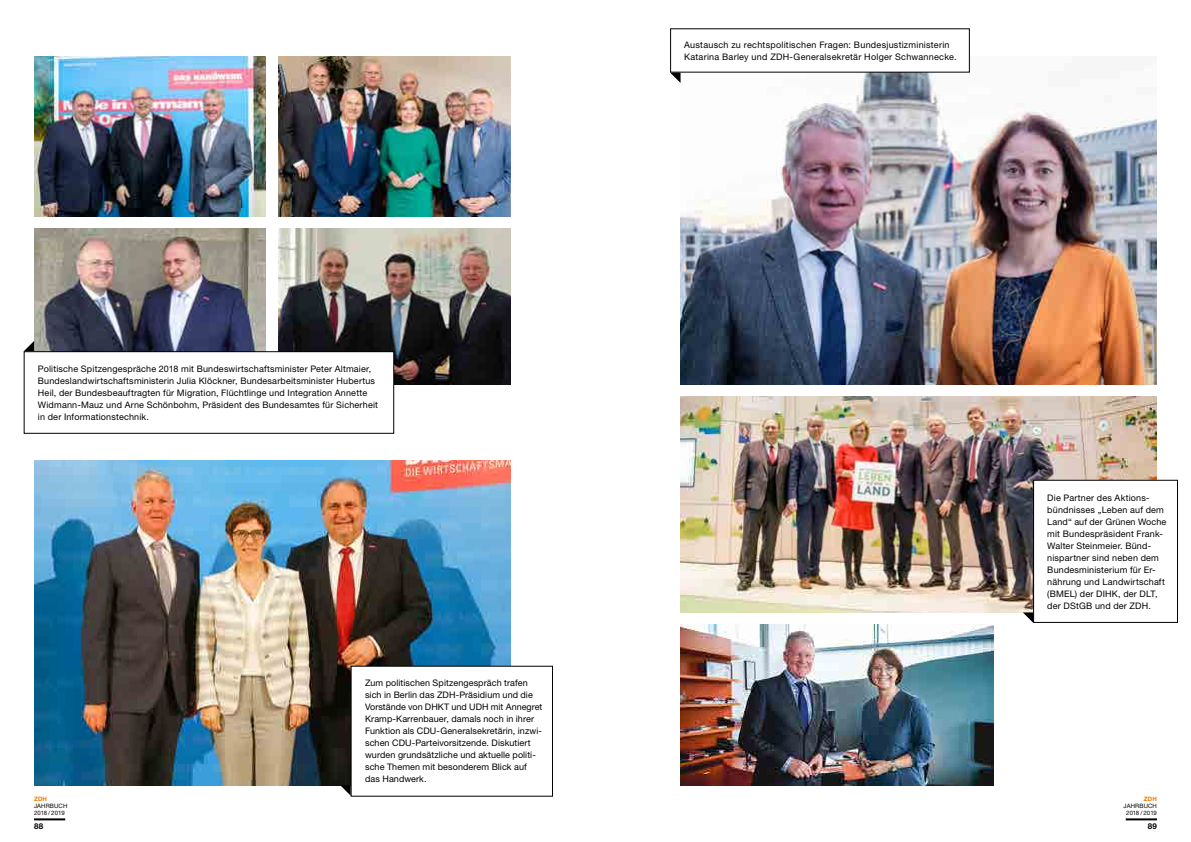
<style>
.page{position:relative;width:1191px;height:842px;background:#fff}
.page>*{position:absolute;margin:0;border:0;box-sizing:border-box;transform-origin:0 0}
.t1{font:9px/12px "Helvetica Neue LT Std";letter-spacing:.02em;color:#000}
.t2{font:700 8px "Helvetica Neue LT Std";color:#000}
.t3{font:6px/7.2px "Helvetica Neue LT Std";letter-spacing:.02em;color:#000;text-align:center}
.t4{font:700 6px "Helvetica Neue LT Std";letter-spacing:.02em;color:#ef7c00}
</style>
<div class="page">
<hr style="left:1125px;top:818px;width:32px;height:2px;background:#000">
<hr style="left:34px;top:818px;width:31px;height:2px;background:#000">
<img style="left:34px;top:57px;width:232px;height:159px">
<img style="left:34px;top:228px;width:232px;height:123px">
<img style="left:279px;top:57px;width:231px;height:159px">
<img style="left:279px;top:228px;width:231px;height:156px">
<img style="left:680px;top:396px;width:477px;height:216px">
<img style="left:680px;top:624px;width:314px;height:161px">
<img style="left:680px;top:57px;width:477px;height:327px">
<img style="left:34px;top:460px;width:476px;height:325px">
<div style="left:351px;top:666px;width:201px;height:130px;background:#fff"></div>
<svg style="left:340px;top:785px;width:11px;height:11px"></svg>
<div style="left:1033px;top:480px;width:144px;height:142px;background:#fff"></div>
<div style="left:1033px;top:480px;width:145px;height:143px;border:1px solid #000"></div>
<svg style="left:1022px;top:612px;width:11px;height:11px"></svg>
<div style="left:24px;top:352px;width:370px;height:81px;background:#fff"></div>
<div style="left:24px;top:351px;width:370px;height:83px;border:1px solid #000"></div>
<svg style="left:24px;top:341px;width:10px;height:10px"></svg>
<div style="left:670px;top:29px;width:299px;height:43px;background:#fff"></div>
<svg style="left:670px;top:73px;width:10px;height:10px"></svg>
<p class="t1" style="left:38px;top:363px;width:341px">Politische Spitzengespräche 2018 mit Bundeswirtschaftsminister Peter Altmaier, Bundeslandwirtschaftsministerin Julia Klöckner, Bundesarbeitsminister Hubertus Heil, der Bundesbeauftragten für Migration, Flüchtlinge und Integration Annette Widmann-Mauz und Arne Schönbohm, Präsident des Bundesamtes für Sicherheit in der Informationstechnik.</p>
<p class="t4" style="left:34px;top:795px;width:15px">ZDH</p>
<p class="t3" style="left:34px;top:802px;width:35px;text-align:left">JAHRBUCH<br>2018 / 2019</p>
<p class="t2" style="left:34px;top:821px;width:11px">88</p>
<p class="t1" style="left:365px;top:677px;width:179px">Zum politischen Spitzengespräch trafen sich in Berlin das ZDH-Präsidium und die Vorstände von DHKT und UDH mit Annegret Kramp-Karrenbauer, damals noch in ihrer Funktion als CDU-Generalsekretärin, inzwi&shy;schen CDU-Parteivorsitzende. Diskutiert wurden grundsätzliche und aktuelle politi&shy;sche Themen mit besonderem Blick auf das Handwerk.</p>
<p class="t1" style="left:684px;top:39px;width:274px">Austausch zu rechtspolitischen Fragen: Bundesjustizministerin<br>Katarina Barley und ZDH-Generalsekretär Holger Schwannecke.</p>
<p class="t1" style="left:1047px;top:492px;width:121px">Die Partner des Aktions&shy;bündnisses „Leben auf dem<br>Land“ auf der Grünen Woche mit Bundespräsident Frank-<br>Walter Steinmeier. Bünd&shy;nispartner sind neben dem<br>Bundesministerium für Er&shy;nährung und Landwirtschaft (BMEL) der DIHK, der DLT, der DStGB und der ZDH.</p>
<p class="t4" style="left:1144px;top:795px;width:15px">ZDH</p>
<p class="t3" style="left:1123px;top:802px;width:35px">JAHRBUCH<br>2018 / 2019</p>
<p class="t2" style="left:1147px;top:821px;width:11px">89</p>
</div>
